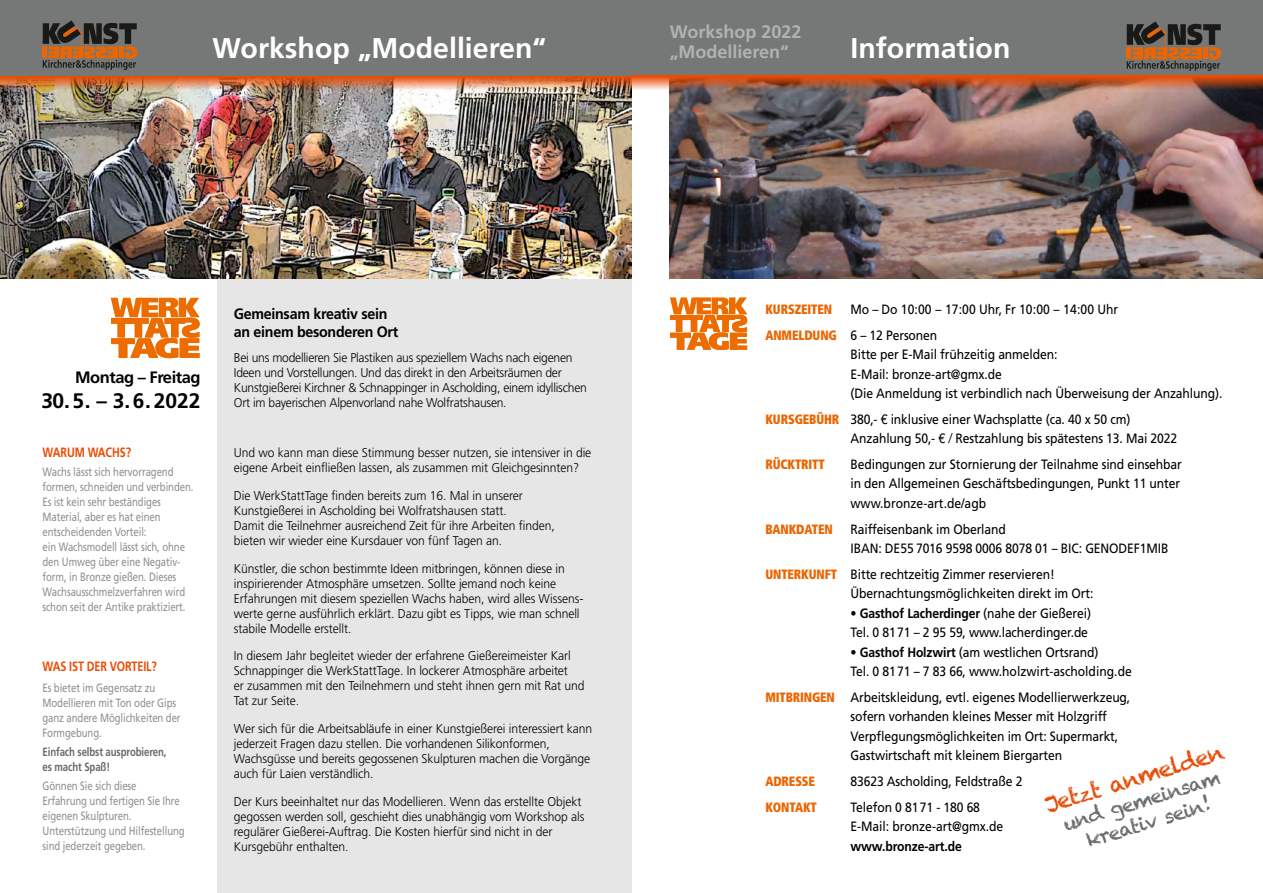
<style>
.page{position:relative;width:1263px;height:893px;background:#fff}
.page>*{position:absolute;margin:0;border:0;box-sizing:border-box;transform-origin:0 0}
.t1{font:700 28.5px "Frutiger";color:#fff}
.t2{font:22.5px "Chalkduster";color:#e94c05}
.t3{font:700 21px "Frutiger";color:#000}
.t4{font:19.5px/22.5px "Chalkduster";color:#696b6c;text-align:center}
.t5{font:700 18px/19.5px "Frutiger";color:#b1b2b3}
.t6{font:700 16.5px "Frutiger";letter-spacing:-.03em;color:#000}
.t7{font:700 15px/17.5px "Frutiger";letter-spacing:-.02em;color:#000;scale:.95 1}
.t8{font:13.5px/19.5px "Frutiger";letter-spacing:-.01em;color:#000;scale:.9 1}
.t9{font:900 condensed 13.5px "Frutiger";letter-spacing:-.01em;color:#ec6500;scale:.9 1}
.t10{font:700 13.5px "Frutiger";letter-spacing:-.01em;color:#e94c05;scale:.8 1}
.t11{font:700 13.5px "Frutiger";letter-spacing:-.005em;color:#000;scale:.9 1}
.t12{font:300 12.75px/15px "Frutiger";letter-spacing:-.005em;color:#000;scale:.95 1}
.t13{font:12px/15px "Frutiger";letter-spacing:-.01em;color:#929192;scale:.8 1}
.t14{font:700 12px/15px "Frutiger";letter-spacing:-.01em;color:#696b6c;scale:.8 1}
.s1{font-weight:900;font-stretch:condensed;color:#ec6500}
.s2{font-family:"Helvetica Neue"}
.s3{font-weight:700}
</style>
<div class="page">
<img style="left:670px;top:95px;width:593px;height:184px">
<div style="left:217px;top:279px;width:414px;height:614px;background:#e6e6e6"></div>
<img style="left:0;top:95px;width:631px;height:184px">
<svg style="left:111px;top:298px;width:89px;height:60px"></svg>
<svg style="left:670px;top:297px;width:77px;height:53px"></svg>
<img style="left:0;top:75px;width:631px;height:20px">
<div style="left:0;top:0;width:631px;height:75px;background:#767878"></div>
<div style="left:625px;top:0;width:638px;height:75px;background:#767878"></div>
<svg style="left:43px;top:20px;width:94px;height:50px"></svg>
<hr style="left:43px;top:47px;width:4px;height:11px;background:#ec6500">
<svg style="left:1127px;top:21px;width:94px;height:50px"></svg>
<hr style="left:1127px;top:48px;width:4px;height:11px;background:#ec6500">
<img style="left:631px;top:75px;width:632px;height:20px">
<h1 class="t1" style="left:213px;top:32px;width:335px">Workshop „Modellieren“</h1>
<h3 class="t5" style="left:670px;top:22px;width:133px">Workshop 2022 „Modellieren“</h3>
<h1 class="t1" style="left:850px;top:32px;width:161px">Information</h1>
<p class="t6" style="left:75px;top:367px;width:127px">Montag – Freitag</p>
<h3 class="t3" style="left:42px;top:389px;width:160px">30.5. – 3.6.2022</h3>
<p class="t10" style="left:43px;top:444px;width:112px">Warum Wachs?</p>
<p class="t13" style="left:43px;top:465px;width:190px">Wachs lässt sich hervorragend formen, schneiden und verbinden.<br>Es ist kein sehr beständiges<br>Material, aber es hat einen entscheidenden Vorteil:<br>ein Wachsmodell lässt sich, ohne den Umweg über eine Negativ&shy;form, in Bronze gießen. Dieses<br>Wachsausschmelzverfahren wird schon seit der Antike praktiziert.</p>
<p class="t10" style="left:43px;top:659px;width:144px">Was ist der Vorteil?</p>
<p class="t13" style="left:43px;top:680px;width:174px">Es bietet im Gegensatz zu<br>Modellieren mit Ton oder Gips ganz andere Möglichkeiten der<br>Formgebung.</p>
<p class="t14" style="left:43px;top:744px;width:157px">Einfach selbst ausprobieren, es macht Spaß!</p>
<p class="t13" style="left:43px;top:779px;width:179px">Gönnen Sie sich diese<br>Erfahrung und fertigen Sie Ihre eigenen Skulpturen.<br>Unterstützung und Hilfestellung sind jederzeit gegeben.</p>
<p class="t7" style="left:234px;top:305px;width:175px">Gemeinsam kreativ sein an einem besonderen Ort</p>
<p class="t12" style="left:234px;top:350px;width:373px">Bei uns modellieren Sie Plastiken aus speziellem Wachs nach eigenen Ideen und Vorstellungen. Und das direkt in den Arbeitsräumen der Kunstgießerei Kirchner &amp; Schnappinger in Ascholding, einem idyllischen Ort im bayerischen Alpenvorland nahe Wolfratshausen.</p>
<p class="t12" style="left:234px;top:445px;width:378px">Und wo kann man diese Stimmung besser nutzen, sie intensiver in die eigene Arbeit einfließen lassen, als zusammen mit Gleichgesinnten?</p>
<p class="t12" style="left:234px;top:488px;width:339px">Die WerkStattTage finden bereits zum 16. Mal in unserer Kunstgießerei in Ascholding bei Wolfratshausen statt.<br>Damit die Teilnehmer ausreichend Zeit für ihre Arbeiten finden, bieten wir wieder eine Kursdauer von fünf Tagen an.</p>
<p class="t12" style="left:234px;top:561px;width:370px">Künstler, die schon bestimmte Ideen mitbringen, können diese in inspirierender Atmosphäre umsetzen. Sollte jemand noch keine Erfahrungen mit diesem speziellen Wachs haben, wird alles Wissens&shy;werte gerne ausführlich erklärt. Dazu gibt es Tipps, wie man schnell stabile Modelle erstellt.</p>
<p class="t12" style="left:234px;top:648px;width:371px">In diesem Jahr begleitet wieder der erfahrene Gießereimeister Karl Schnappinger die WerkStattTage. In lockerer Atmosphäre arbeitet<br>er zusammen mit den Teilnehmern und steht ihnen gern mit Rat und Tat zur Seite.</p>
<p class="t12" style="left:234px;top:721px;width:379px">Wer sich für die Arbeitsabläufe in einer Kunstgießerei interessiert kann jederzeit Fragen dazu stellen. Die vorhandenen Silikonformen, Wachsgüsse und bereits gegossenen Skulpturen machen die Vorgänge auch für Laien verständlich.</p>
<p class="t12" style="left:234px;top:794px;width:370px">Der Kurs beeinhaltet nur das Modellieren. Wenn das erstellte Objekt gegossen werden soll, geschieht dies unabhängig vom Workshop als regulärer Gießerei-Auftrag. Die Kosten hierfür sind nicht in der Kursgebühr enthalten.</p>
<p class="t8" style="left:765px;top:296px;width:393px;line-height:25.7px;text-indent:85px">Mo – Do 10:00 – 17:00 Uhr, Fr 10:00 – 14:00 Uhr<br><span class="s1">ANMELDUNG</span> 6 – 12 Personen</p>
<p class="t8" style="left:850px;top:345px;width:415px">Bitte per E-Mail frühzeitig anmelden:<br>E-Mail: bronze-art@gmx.de<br>(Die Anmeldung ist verbindlich nach Überweisung der Anzahlung).</p>
<p class="t8" style="left:850px;top:409px;width:364px;text-indent:-85px"><span class="s1">KURSGEBÜHR</span> 380,- <span class="s2">€</span> inklusive einer Wachsplatte (ca. 40 x 50 cm)<br>Anzahlung 50,- <span class="s2">€ /</span> Restzahlung bis spätestens 13. Mai 2022</p>
<p class="t9" style="left:765px;top:456px;width:67px">RÜCKTRITT</p>
<p class="t8" style="left:850px;top:454px;width:370px">Bedingungen zur Stornierung der Teilnahme sind einsehbar in den Allgemeinen Geschäftsbedingungen, Punkt 11 unter www.bronze-art.de/agb</p>
<p class="t9" style="left:765px;top:521px;width:76px">BANKDATEN</p>
<p class="t8" style="left:850px;top:519px;width:355px">Raiffeisenbank im Oberland<br>IBAN: DE55 7016 9598 0006 8078 01 – BIC: GENODEF1MIB</p>
<p class="t8" style="left:850px;top:564px;width:271px;text-indent:-85px"><span class="s1">UNTERKUNFT</span> Bitte rechtzeitig Zimmer reservieren!<br>Übernachtungsmöglichkeiten direkt im Ort:</p>
<p class="t8" style="left:850px;top:603px;width:269px">• <span class="s3">Gasthof Lacherdinger</span> (nahe der Gießerei)<br>Tel. 0 81 71 – 2 95 59, www.lacherdinger.de</p>
<p class="t8" style="left:850px;top:642px;width:314px">• <span class="s3">Gasthof Holzwirt</span> (am westlichen Ortsrand)<br>Tel. 0 81 71 – 7 83 66, www.holzwirt-ascholding.de</p>
<p class="t8" style="left:850px;top:687px;width:312px;text-indent:-85px"><span class="s1">MITBRINGEN</span> Arbeitskleidung, evtl. eigenes Modellierwerkzeug, sofern vorhanden kleines Messer mit Holzgriff Verpflegungsmöglichkeiten im Ort: Supermarkt, Gastwirtschaft mit kleinem Biergarten</p>
<p class="t9" style="left:765px;top:773px;width:57px">ADRESSE</p>
<p class="t8" style="left:850px;top:771px;width:193px">83623 Ascholding, Feldstraße 2</p>
<p class="t9" style="left:765px;top:799px;width:59px">KONTAKT</p>
<p class="t8" style="left:850px;top:797px;width:171px">Telefon 0 81 71 - 180 68<br>E-Mail: bronze-art@gmx.de</p>
<p class="t11" style="left:850px;top:838px;width:125px">www.bronze-art.de</p>
<p class="t9" style="left:765px;top:301px;width:76px">KURSZEITEN</p>
<h2 class="t2" style="left:1042px;top:792px;width:187px;rotate:-17deg">Jetzt anmelden</h2>
<h3 class="t4" style="left:1060px;top:813px;width:165px;rotate:-17deg">und gemeinsam kreativ sein !</h3>
</div>
